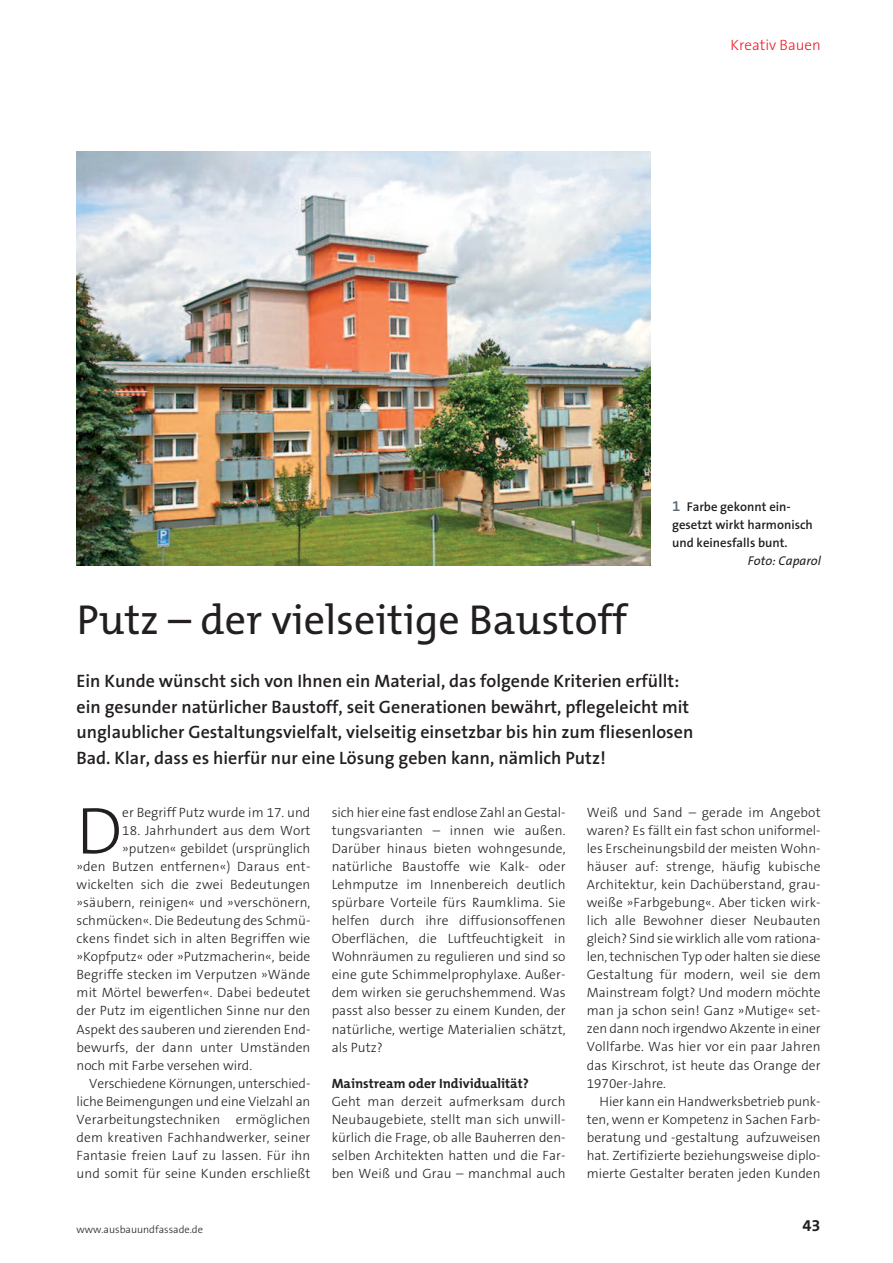
<style>
.page{position:relative;width:893px;height:1263px;background:#fff}
.page>*{position:absolute;margin:0;border:0;box-sizing:border-box;transform-origin:0 0}
.t1{font:300 66.75px "The Sans B3";color:#231f20}
.t2{font:42px "The Mix B5 Plain";color:#231f20}
.t3{font:600 18px/25.5px "The Sans B6";color:#231f20}
.t4{font:700 16.5px "The Mix B7";color:#231f20}
.t5{font:300 15px "The Sans B3";color:#ee1d23}
.t6{font:300 13.5px/18px "The Sans B3";letter-spacing:.01em;color:#231f20;text-align:justify}
.t7{font:300 13.5px "The Sans B3";letter-spacing:-.01em;color:#231f20}
.t8{font:700 13.5px "The Mix B7";color:#231f20}
.t9{font:600 12.75px/18px "The Sans B6";color:#231f20}
.t10{font:italic 12.75px "The Sans B5 Plain";color:#231f20}
.t11{font:300 10.5px "The Sans B3";color:#231f20}
.s1{font-size:15px;color:#596a70}
</style>
<div class="page">
<img style="left:77px;top:152px;width:574px;height:413px">
<p class="t5" style="left:731px;top:37px;width:92px">Kreativ Bauen</p>
<p class="t9" style="left:672px;top:498px;width:142px"><span class="s1">1</span> Farbe gekonnt ein&shy;gesetzt wirkt harmonisch und keinesfalls bunt.</p>
<p class="t10" style="left:748px;top:554px;width:74px">Foto: Caparol</p>
<h2 class="t2" style="left:77px;top:598px;width:552px">Putz – der vielseitige Baustoff</h2>
<p class="t3" style="left:77px;top:669px;width:618px">Ein Kunde wünscht sich von Ihnen ein Material, das folgende Kriterien erfüllt: ein gesunder natürlicher Baustoff, seit Generationen bewährt, pflegeleicht mit unglaublicher Gestaltungsvielfalt, vielseitig einsetzbar bis hin zum fliesenlosen Bad. Klar, dass es hierfür nur eine Lösung geben kann, nämlich Putz!</p>
<h1 class="t1" style="left:77px;top:796px;width:47px">D</h1>
<p class="t6" style="left:122px;top:804px;width:190px">er Begriff Putz wurde im 17. und</p>
<p class="t6" style="left:122px;top:822px;width:190px">18. Jahrhundert aus dem Wort</p>
<p class="t6" style="left:122px;top:840px;width:190px">»putzen« gebildet (ursprünglich</p>
<p class="t6" style="left:77px;top:858px;width:235px">»den Butzen entfernen«) Daraus ent-</p>
<p class="t6" style="left:77px;top:876px;width:235px">wickelten sich die zwei Bedeutungen</p>
<p class="t6" style="left:77px;top:894px;width:235px">»säubern, reinigen« und »verschönern,</p>
<p class="t6" style="left:77px;top:912px;width:235px">schmücken«. Die Bedeutung des Schmü-</p>
<p class="t6" style="left:77px;top:930px;width:235px">ckens findet sich in alten Begriffen wie</p>
<p class="t6" style="left:77px;top:948px;width:235px">»Kopfputz« oder »Putzmacherin«, beide</p>
<p class="t6" style="left:77px;top:966px;width:235px">Begriffe stecken im Verputzen »Wände</p>
<p class="t6" style="left:77px;top:984px;width:235px">mit Mörtel bewerfen«. Dabei bedeutet</p>
<p class="t6" style="left:77px;top:1002px;width:235px">der Putz im eigentlichen Sinne nur den</p>
<p class="t6" style="left:77px;top:1020px;width:235px">Aspekt des sauberen und zierenden End-</p>
<p class="t6" style="left:77px;top:1038px;width:235px">bewurfs, der dann unter Umständen</p>
<p class="t6" style="left:77px;top:1056px;width:177px">noch mit Farbe versehen wird.</p>
<p class="t7" style="left:89px;top:1076px;width:223px">Verschiedene Körnungen, unterschied-</p>
<p class="t7" style="left:77px;top:1094px;width:235px">liche Beimengungen und eine Vielzahl an</p>
<p class="t6" style="left:77px;top:1110px;width:235px">Verarbeitungstechniken ermöglichen</p>
<p class="t6" style="left:77px;top:1128px;width:235px">dem kreativen Fachhandwerker, seiner</p>
<p class="t6" style="left:77px;top:1146px;width:235px">Fantasie freien Lauf zu lassen. Für ihn</p>
<p class="t6" style="left:77px;top:1164px;width:235px">und somit für seine Kunden erschließt</p>
<p class="t11" style="left:77px;top:1224px;width:128px">www.ausbauundfassade.de</p>
<p class="t6" style="left:332px;top:804px;width:235px">sich hier eine fast endlose Zahl an Gestal&shy;tungsvarianten – innen wie außen.<br>Darüber hinaus bieten wohngesunde, natürliche Baustoffe wie Kalk- oder Lehmputze im Innenbereich deutlich spürbare Vorteile fürs Raumklima. Sie helfen durch ihre diffusionsoffenen Oberflächen, die Luftfeuchtigkeit in Wohnräumen zu regulieren und sind so eine gute Schimmelprophylaxe. Außer&shy;dem wirken sie geruchshemmend. Was passt also besser zu einem Kunden, der natürliche, wertige Materialien schätzt, als Putz?</p>
<p class="t8" style="left:332px;top:1076px;width:199px">Mainstream oder Individualität?</p>
<p class="t6" style="left:332px;top:1092px;width:235px">Geht man derzeit aufmerksam durch Neubaugebiete, stellt man sich unwill&shy;kürlich die Frage, ob alle Bauherren den&shy;selben Architekten hatten und die Far&shy;ben Weiß und Grau – manchmal auch</p>
<p class="t6" style="left:587px;top:804px;width:235px">Weiß und Sand – gerade im Angebot waren? Es fällt ein fast schon uniformel&shy;les Erscheinungsbild der meisten Wohn&shy;häuser auf: strenge, häufig kubische Architektur, kein Dachüberstand, grau&shy;weiße »Farbgebung«. Aber ticken wirk&shy;lich alle Bewohner dieser Neubauten gleich? Sind sie wirklich alle vom rationa&shy;len, technischen Typ oder halten sie diese Gestaltung für modern, weil sie dem Mainstream folgt? Und modern möchte man ja schon sein! Ganz »Mutige« set&shy;zen dann noch irgendwo Akzente in einer Vollfarbe. Was hier vor ein paar Jahren das Kirschrot, ist heute das Orange der 1970er-Jahre.</p>
<p class="t6" style="left:587px;top:1092px;width:235px;text-indent:13px">Hier kann ein Handwerksbetrieb punk&shy;ten, wenn er Kompetenz in Sachen Farb&shy;beratung und -gestaltung aufzuweisen hat. Zertifizierte beziehungsweise diplo&shy;mierte Gestalter beraten jeden Kunden</p>
<p class="t4" style="left:802px;top:1217px;width:20px">43</p>
</div>
